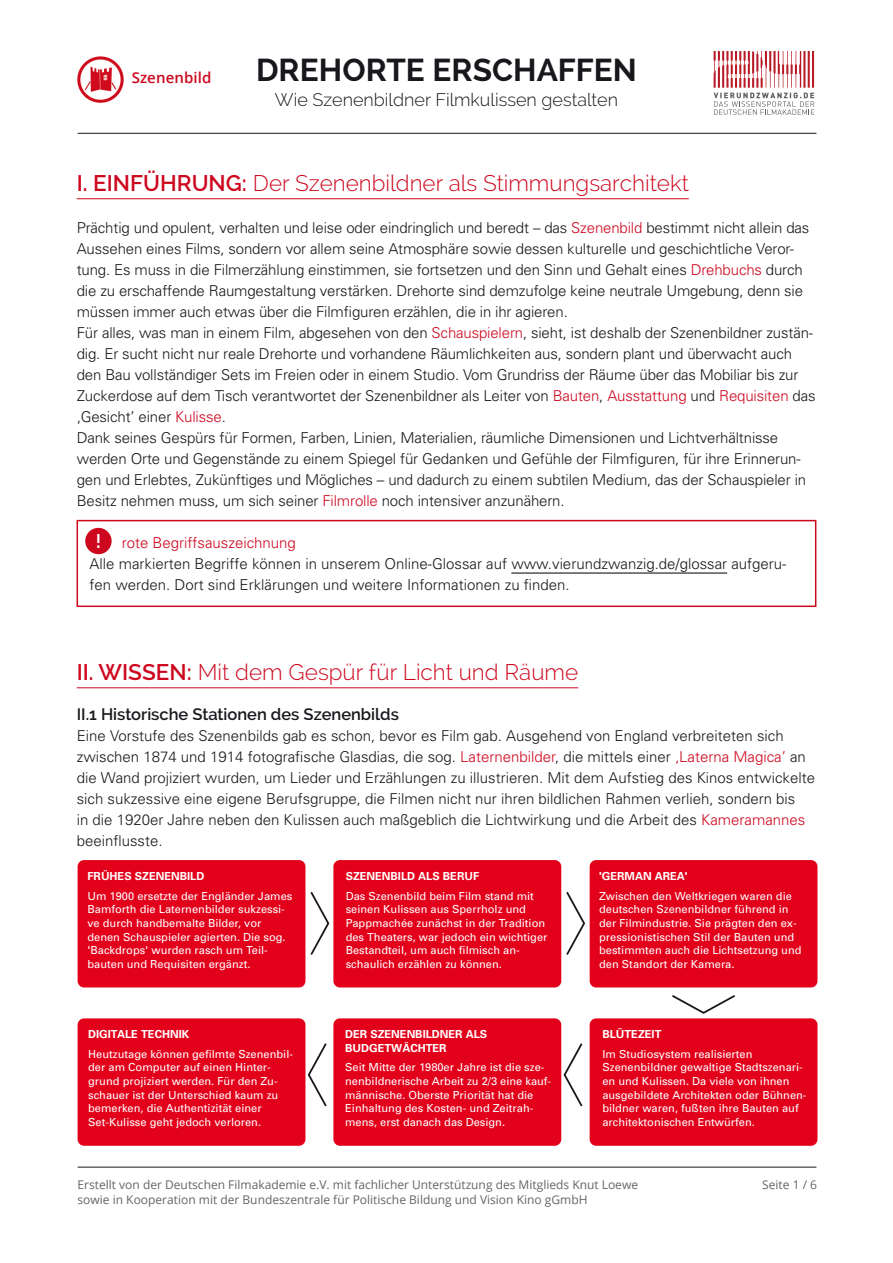
<style>
.page{position:relative;width:893px;height:1263px;background:#fff}
.page>*{position:absolute;margin:0;border:0;box-sizing:border-box;transform-origin:0 0}
.t1{font:700 31.5px "Raleway";color:#1a171c}
.Headline_Text{font:300 22.5px "Raleway";color:#cd071e}
.Subline_Text{font:600 19.5px "Raleway";color:#fff}
.t2{font:300 18px "Raleway";color:#1a171c}
.Subline_Text-2{font:600 16.5px "Raleway";color:#1a171c}
.Fließtext{font:300 15px/21px "Univers";letter-spacing:-.01em;color:#1a171c}
.Fließtext-2{font:300 15px "Univers";color:#cd071e}
.t3{font:600 15px "Open Sans";letter-spacing:.005em;color:#cd071e}
.t4{font:12px/14.4px "Open Sans";color:#646567}
.t5{font:11.1px/13.6px "Univers";color:#fff}
.t6{font:700 11.1px/13.6px "Univers";color:#fff}
.t7{font:9.3px "Myriad Pro";color:#fff}
.s1{font-weight:600}
.s2{color:#cd071e}
.s3{font-weight:700}
</style>
<div class="page">
<svg style="left:714px;top:51px;width:100px;height:64px"></svg>
<hr style="left:78px;top:133px;width:738px;height:1px;background:#1a171c">
<hr style="left:78px;top:1167px;width:738px;height:1px;background:#1a171c">
<img style="left:77px;top:56px;width:47px;height:47px">
<hr style="left:77px;top:198px;width:612px;height:1px;background:#cd071e">
<hr style="left:511px;top:572px;width:216px;height:2px;background:#1a171c">
<hr style="left:77px;top:687px;width:501px;height:1px;background:#cd071e">
<div style="left:77px;top:520px;width:739px;height:87px;border:2px solid #cd071e"></div>
<div style="left:85px;top:528px;width:27px;height:26px;background:#cd071e;border-radius:50%"></div>
<div style="left:78px;top:860px;width:227px;height:127px;background:#e2001a;border-radius:7px"></div>
<div style="left:333px;top:860px;width:228px;height:127px;background:#e2001a;border-radius:7px"></div>
<div style="left:590px;top:860px;width:227px;height:127px;background:#e2001a;border-radius:7px"></div>
<div style="left:78px;top:1018px;width:227px;height:128px;background:#e2001a;border-radius:7px"></div>
<div style="left:333px;top:1018px;width:228px;height:128px;background:#e2001a;border-radius:7px"></div>
<div style="left:590px;top:1018px;width:227px;height:128px;background:#e2001a;border-radius:7px"></div>
<svg style="left:566px;top:892px;width:19px;height:63px"></svg>
<svg style="left:672px;top:995px;width:63px;height:19px"></svg>
<svg style="left:310px;top:892px;width:20px;height:63px"></svg>
<svg style="left:307px;top:1043px;width:20px;height:64px"></svg>
<svg style="left:563px;top:1043px;width:20px;height:64px"></svg>
<p class="t3" style="left:132px;top:68px;width:81px">Szenenbild</p>
<h1 class="t1" style="left:256px;top:52px;width:382px">DREHORTE ERSCHAFFEN</h1>
<p class="t2" style="left:275px;top:89px;width:345px">Wie Szenenbildner Filmkulissen gestalten</p>
<p class="Headline_Text" style="left:77px;top:170px;width:614px"><span class="s1">I. EINFÜHRUNG:</span> Der Szenenbildner als Stimmungsarchitekt</p>
<p class="Fließtext" style="left:77px;top:217px;width:734px">Prächtig und opulent, verhalten und leise oder eindringlich und beredt – das <span class="s2">Szenenbild</span> bestimmt nicht allein das Aussehen eines Films, sondern vor allem seine Atmosphäre sowie dessen kulturelle und geschichtliche Veror&shy;tung. Es muss in die Filmerzählung einstimmen, sie fortsetzen und den Sinn und Gehalt eines <span class="s2">Drehbuchs</span> durch die zu erschaffende Raumgestaltung verstärken. Drehorte sind demzufolge keine neutrale Umgebung, denn sie müssen immer auch etwas über die Filmfiguren erzählen, die in ihr agieren.</p>
<p class="Fließtext" style="left:77px;top:322px;width:740px">Für alles, was man in einem Film, abgesehen von den <span class="s2">Schauspielern</span>, sieht, ist deshalb der Szenenbildner zustän&shy;dig. Er sucht nicht nur reale Drehorte und vorhandene Räumlichkeiten aus, sondern plant und überwacht auch den Bau vollständiger Sets im Freien oder in einem Studio. Vom Grundriss der Räume über das Mobiliar bis zur Zuckerdose auf dem Tisch verantwortet der Szenenbildner als Leiter von <span class="s2">Bauten</span>, <span class="s2">Ausstattung</span> und <span class="s2">Requisiten</span> das ‚Gesicht’ einer <span class="s2">Kulisse</span>.</p>
<p class="Fließtext" style="left:77px;top:427px;width:731px">Dank seines Gespürs für Formen, Farben, Linien, Materialien, räumliche Dimensionen und Lichtverhältnisse werden Orte und Gegenstände zu einem Spiegel für Gedanken und Gefühle der Filmfiguren, für ihre Erinnerun&shy;gen und Erlebtes, Zukünftiges und Mögliches – und dadurch zu einem subtilen Medium, das der Schauspieler in Besitz nehmen muss, um sich seiner <span class="s2">Filmrolle</span> noch intensiver anzunähern.</p>
<p class="Fließtext-2" style="left:122px;top:534px;width:176px">rote Begriffsauszeichnung</p>
<p class="Fließtext" style="left:90px;top:553px;width:698px">Alle markierten Begriffe können in unserem Online-Glossar auf www.vierundzwanzig.de/glossar aufgeru&shy;fen werden. Dort sind Erklärungen und weitere Informationen zu finden.</p>
<p class="Subline_Text" style="left:96px;top:530px;width:7px">!</p>
<p class="Headline_Text" style="left:77px;top:659px;width:503px"><span class="s1">II. WISSEN:</span> Mit dem Gespür für Licht und Räume</p>
<p class="Subline_Text-2" style="left:77px;top:705px;width:324px">II.1 Historische Stationen des Szenenbilds</p>
<p class="Fließtext" style="left:77px;top:725px;width:740px">Eine Vorstufe des Szenenbilds gab es schon, bevor es Film gab. Ausgehend von England verbreiteten sich zwischen 1874 und 1914 fotografische Glasdias, die sog. <span class="s2">Laternenbilder</span>, die mittels einer <span class="s2">‚Laterna Magica’</span> an die Wand projiziert wurden, um Lieder und Erzählungen zu illustrieren. Mit dem Aufstieg des Kinos entwickelte sich sukzessive eine eigene Berufsgruppe, die Filmen nicht nur ihren bildlichen Rahmen verlieh, sondern bis<br>in die 1920er Jahre neben den Kulissen auch maßgeblich die Lichtwirkung und die Arbeit des <span class="s2">Kameramannes </span>beeinflusste.</p>
<p class="t5" style="left:87px;top:866px;width:206px;line-height:19.5px"><span class="s3">FRÜHES SZENENBILD<br></span>Um 1900 ersetzte der Engländer James</p>
<p class="t5" style="left:87px;top:903px;width:200px">Bamforth die Laternenbilder sukzessi&shy;ve durch handbemalte Bilder, vor denen Schauspieler agierten. Die sog. 'Backdrops' wurden rasch um Teil&shy;bauten und Requisiten ergänzt.</p>
<p class="t5" style="left:88px;top:1024px;width:206px;line-height:19.5px"><span class="s3">DIGITALE TECHNIK<br></span>Heutzutage können gefilmte Szenenbil-</p>
<p class="t5" style="left:88px;top:1061px;width:192px">der am Computer auf einen Hinter&shy;grund projiziert werden. Für den Zu&shy;schauer ist der Unterschied kaum zu bemerken, die Authentizität einer Set-Kulisse geht jedoch verloren.</p>
<p class="t5" style="left:346px;top:866px;width:190px;line-height:19.5px"><span class="s3">SZENENBILD ALS BERUF<br></span>Das Szenenbild beim Film stand mit</p>
<p class="t5" style="left:346px;top:903px;width:203px">seinen Kulissen aus Sperrholz und Pappmachée zunächst in der Tradition des Theaters, war jedoch ein wichtiger Bestandteil, um auch filmisch an&shy;schaulich erzählen zu können.</p>
<p class="t6" style="left:345px;top:1027px;width:144px">DER SZENENBILDNER ALS<br>BUDGETWÄCHTER</p>
<p class="t5" style="left:345px;top:1061px;width:208px">Seit Mitte der 1980er Jahre ist die sze&shy;nenbildnerische Arbeit zu 2/3 eine kauf&shy;männische. Oberste Priorität hat die Einhaltung des Kosten- und Zeitrah&shy;mens, erst danach das Design.</p>
<p class="t7" style="left:407px;top:1103px;width:21px">enen</p>
<p class="t7" style="left:485px;top:1102px;width:34px">Dialoge.</p>
<p class="t7" style="left:380px;top:1114px;width:10px">rt.</p>
<p class="t5" style="left:599px;top:866px;width:194px;line-height:19.5px"><span class="s3">'GERMAN AREA'<br></span>Zwischen den Weltkriegen waren die</p>
<p class="t5" style="left:599px;top:903px;width:204px">deutschen Szenenbildner führend in der Filmindustrie. Sie prägten den ex&shy;pressionistischen Stil der Bauten und bestimmten auch die Lichtsetzung und den Standort der Kamera.</p>
<p class="t5" style="left:602px;top:1024px;width:152px;line-height:19.5px"><span class="s3">BLÜTEZEIT<br></span>Im Studiosystem realisierten</p>
<p class="t5" style="left:602px;top:1061px;width:206px">Szenenbildner gewaltige Stadtszenari&shy;en und Kulissen. Da viele von ihnen ausgebildete Architekten oder Bühnen&shy;bildner waren, fußten ihre Bauten auf architektonischen Entwürfen.</p>
<p class="t4" style="left:78px;top:1177px;width:562px">Erstellt von der Deutschen Filmakademie e.V. mit fachlicher Unterstützung des Mitglieds Knut Loewe sowie in Kooperation mit der Bundeszentrale für Politische Bildung und Vision Kino gGmbH</p>
<p class="t4" style="left:762px;top:1177px;width:56px">Seite 1 / 6</p>
</div>
